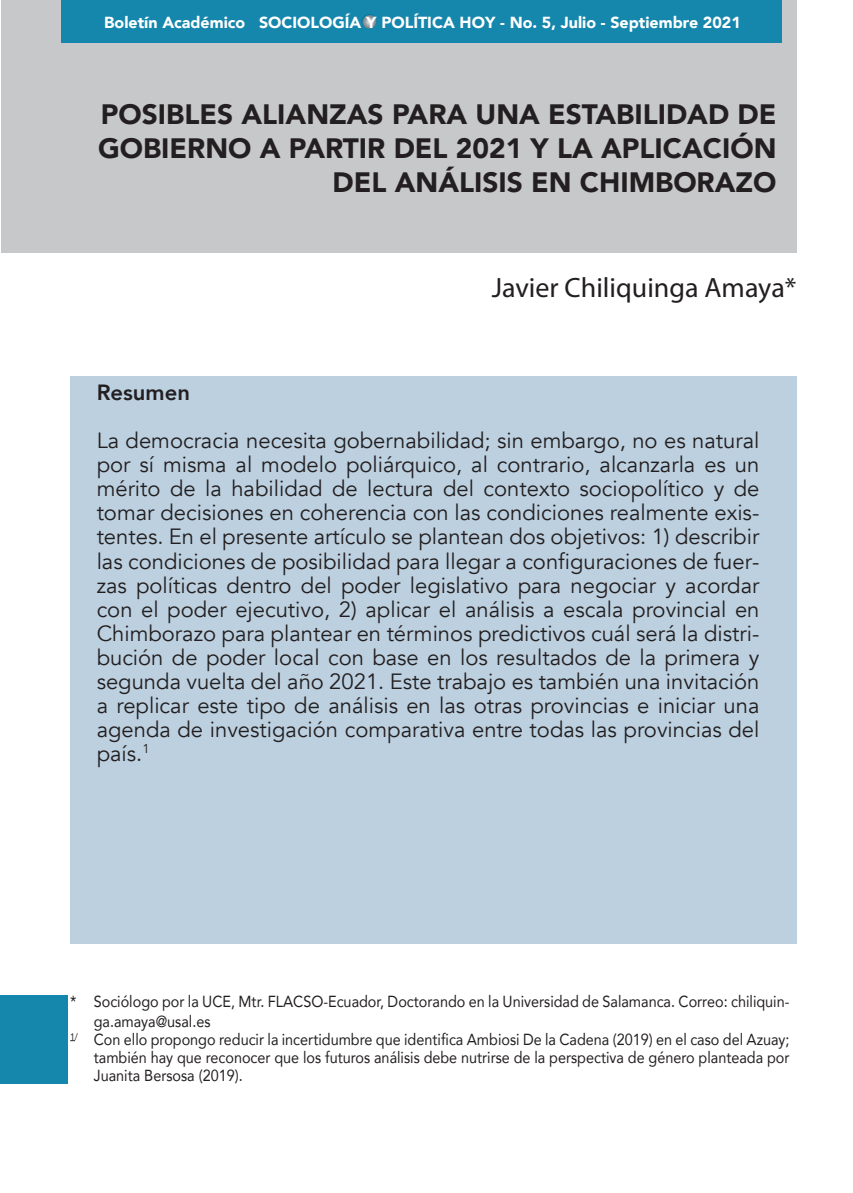
<style>
.page{position:relative;width:853px;height:1193px;background:#fff}
.page>*{position:absolute;margin:0;border:0;box-sizing:border-box;transform-origin:0 0}
.t1{font:900 28px/34px "Avenir";color:#231f20;text-align:right}
.t2{font:28px "Myriad Pro";color:#231f20}
.t3{font:22px/24px "Avenir";color:#231f20;text-align:justify}
.t4{font:800 22px "Avenir";color:#231f20}
.t5{font:16px/18px "Avenir";color:#231f20;scale:.9 1}
.t6{font:900 16px "Avenir";color:#fff}
</style>
<div class="page">
<div style="left:70px;top:376px;width:726px;height:567px;background:#bcd0e0"></div>
<div style="left:0;top:995px;width:67px;height:89px;background:#1586ac"></div>
<div style="left:1px;top:0;width:795px;height:252px;background:#c7c8ca"></div>
<div style="left:61px;top:0;width:720px;height:42px;background:#1586ac"></div>
<svg style="left:361px;top:14px;width:15px;height:15px"></svg>
<p class="t6" style="left:104px;top:9px;width:638px">Boletín Académico SOCIOLOGÍA Y POLÍTICA HOY - No. 5, Julio - Septiembre 2021</p>
<p class="t1" style="left:98px;top:96px;width:680px">POSIBLES ALIANZAS PARA UNA ESTABILIDAD DE<br>GOBIERNO A PARTIR DEL 2021 Y LA APLICACIÓN<br>DEL ANÁLISIS EN CHIMBORAZO</p>
<p class="t2" style="left:491px;top:270px;width:306px">Javier Chiliquinga Amaya*</p>
<p class="t4" style="left:97px;top:376px;width:95px">Resumen</p>
<p class="t3" style="left:97px;top:429px;width:664px">La democracia necesita gobernabilidad; sin embargo, no es natural por sí misma al modelo poliárquico, al contrario, alcanzarla es un mérito de la habilidad de lectura del contexto sociopolítico y de tomar decisiones en coherencia con las condiciones realmente exis&shy;tentes. En el presente artículo se plantean dos objetivos: 1) describir las condiciones de posibilidad para llegar a configuraciones de fuer&shy;zas políticas dentro del poder legislativo para negociar y acordar con el poder ejecutivo, 2) aplicar el análisis a escala provincial en Chimborazo para plantear en términos predictivos cuál será la distri&shy;bución de poder local con base en los resultados de la primera y segunda vuelta del año 2021. Este trabajo es también una invitación a replicar este tipo de análisis en las otras provincias e iniciar una agenda de investigación comparativa entre todas las provincias del país.<sup>1</sup></p>
<p class="t5" style="left:94px;top:991px;width:774px;line-height:20px;text-indent:-24px">* Sociólogo por la UCE, Mtr. FLACSO-Ecuador, Doctorando en la Universidad de Salamanca. Correo: chiliquin&shy;ga.amaya@usal.es</p>
<p class="t5" style="left:94px;top:1030px;width:774px;text-align:justify;text-indent:-24px"><sup>1/</sup> Con ello propongo reducir la incertidumbre que identifica Ambiosi De la Cadena (2019) en el caso del Azuay; también hay que reconocer que los futuros análisis debe nutrirse de la perspectiva de género planteada por Juanita Bersosa (2019).</p>
</div>
